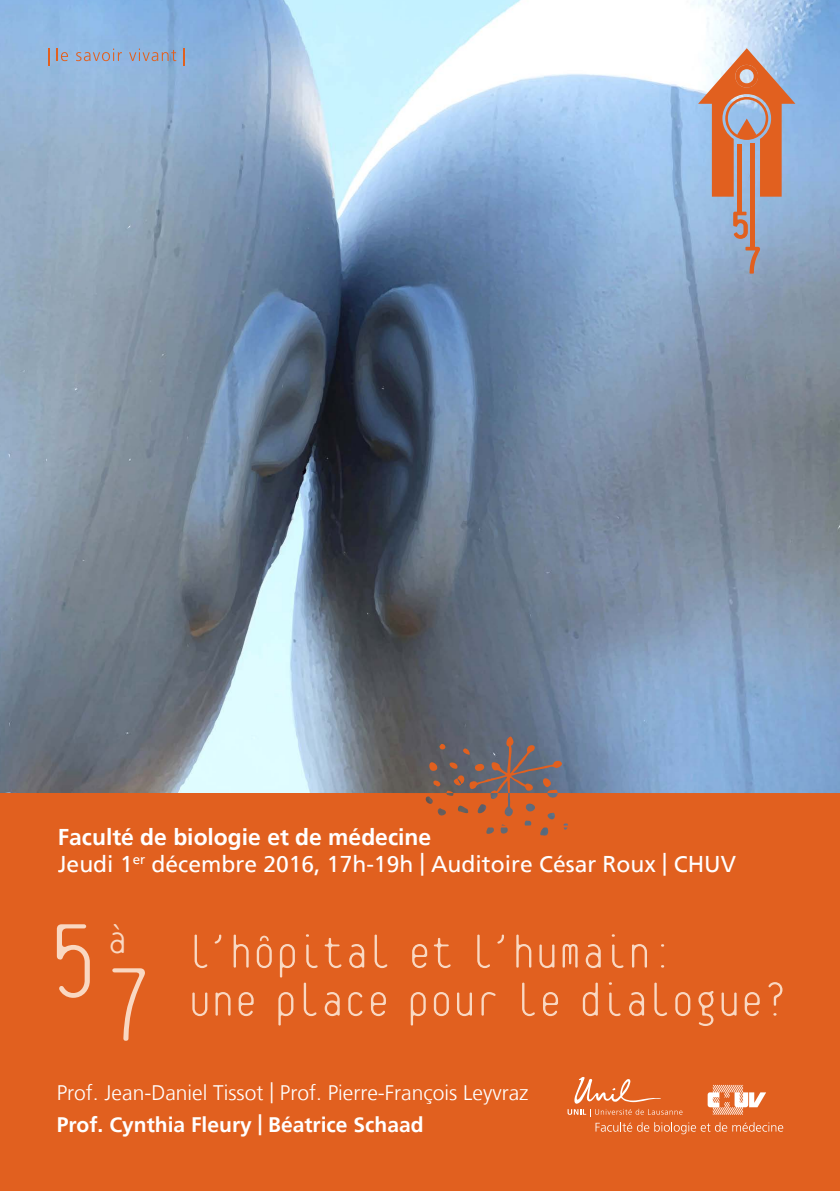
<style>
.page{position:relative;width:840px;height:1191px;background:#fff}
.page>*{position:absolute;margin:0;border:0;box-sizing:border-box;transform-origin:0 0}
.t1{font:100 109.8px "Platelet";color:#f9d8c2}
.t2{font:100 50px/48px "Platelet";color:#f9d8c2}
.t3{font:22.8px/27.4px "Frutiger LT Std";color:#fff}
.t4{font:300 21px "Frutiger LT Std";color:#fff}
.t5{font:700 21px "Frutiger LT Std";color:#fff}
.s1{font-weight:700}
</style>
<div class="page">
<img style="left:0;top:0;width:839px;height:736px">
<svg style="left:0;top:736px;width:839px;height:455px;background:#c96d41"></svg>
<div style="left:0;top:793px;width:401px;height:398px;background:#e1601f"></div>
<svg style="left:48px;top:48px;width:1px;height:17px"></svg>
<svg style="left:57px;top:48px;width:11px;height:13px"></svg>
<svg style="left:76px;top:49px;width:46px;height:12px"></svg>
<svg style="left:129px;top:49px;width:47px;height:12px"></svg>
<svg style="left:183px;top:48px;width:1px;height:17px"></svg>
<div style="left:401px;top:825px;width:438px;height:55px;background:#e1601f"></div>
<svg style="left:595px;top:1122px;width:187px;height:12px;background:#e57a44"></svg>
<svg style="left:567px;top:1076px;width:115px;height:40px;background:#e47339"></svg>
<svg style="left:707px;top:1085px;width:58px;height:29px"></svg>
<hr style="left:737px;top:144px;width:4px;height:70px;background:#e1601f">
<hr style="left:750px;top:144px;width:4px;height:103px;background:#e1601f">
<svg style="left:732px;top:212px;width:15px;height:27px"></svg>
<svg style="left:745px;top:247px;width:14px;height:27px"></svg>
<svg style="left:697px;top:48px;width:98px;height:149px;background:#c3998d"></svg>
<p class="t3" style="left:58px;top:823px;width:679px"><span class="s1">Faculté de biologie et de médecine<br></span>Jeudi 1<sup>er</sup> décembre 2016, 17h-19h | Auditoire César Roux | CHUV</p>
<h1 class="t1" style="left:48px;top:921px;width:108px">57</h1>
<h2 class="t2" style="left:188px;top:931px;width:599px;text-indent:-81px"><sup>à</sup> l’hôpital et l’humain:<br>Une place pour le dialogue?</h2>
<p class="t4" style="left:57px;top:1080px;width:473px">Prof. Jean-Daniel Tissot | Prof. Pierre-François Leyvraz</p>
<p class="t5" style="left:57px;top:1112px;width:368px">Prof. Cynthia Fleury | Béatrice Schaad</p>
</div>
